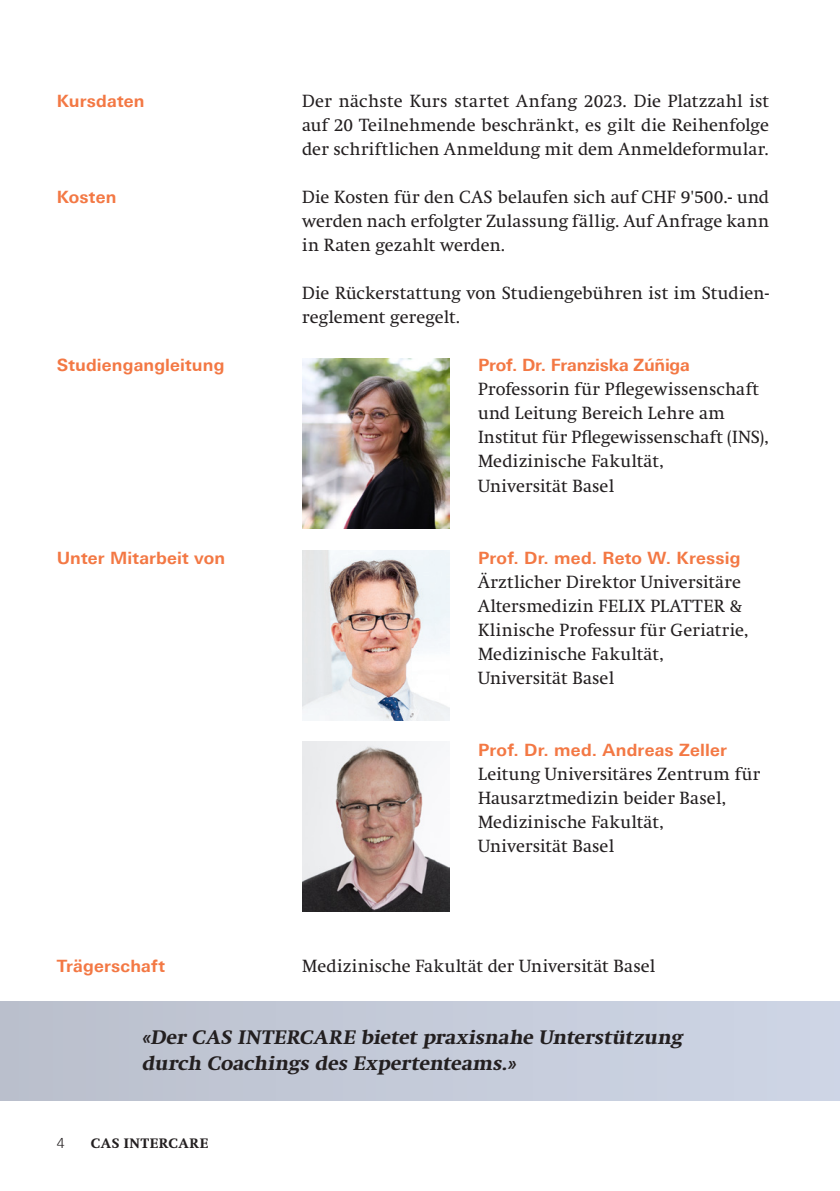
<style>
.page{position:relative;width:840px;height:1191px;background:#fff}
.page>*{position:absolute;margin:0;border:0;box-sizing:border-box;transform-origin:0 0}
.Zitate{font:700 20px/26px "Swift Neue LT Pro";color:#231f20}
.Fliesstext_A5_Bro{font:18px/24px "Swift Neue LT Pro";letter-spacing:.01em;color:#231f20}
.Zwischentitel_A5_Bro{font:700 17px "Linotype Univers 630";letter-spacing:.01em;color:#f37844}
.Zwischentitel_A5_Bro-2{font:700 17px "Linotype Univers 630";letter-spacing:-.01em;color:#f37844}
.t1{font:700 14px "Swift Neue LT Pro";letter-spacing:.045em;color:#231f20}
.t2{font:300 14px "Linotype Univers 330";color:#231f20}
</style>
<div class="page">
<img style="left:302px;top:358px;width:147px;height:170px">
<img style="left:302px;top:550px;width:147px;height:170px">
<img style="left:302px;top:742px;width:147px;height:170px">
<div style="left:0;top:1001px;width:839px;height:99px;background:#c4cbd9"></div>
<p class="Zwischentitel_A5_Bro" style="left:57px;top:91px;width:89px">Kursdaten</p>
<p class="Zwischentitel_A5_Bro" style="left:57px;top:187px;width:61px">Kosten</p>
<p class="Zwischentitel_A5_Bro" style="left:57px;top:355px;width:169px">Studiengangleitung</p>
<p class="Zwischentitel_A5_Bro" style="left:57px;top:547px;width:170px">Unter Mitarbeit von</p>
<p class="Zwischentitel_A5_Bro" style="left:57px;top:955px;width:110px">Trägerschaft</p>
<p class="Fliesstext_A5_Bro" style="left:302px;top:89px;width:468px;text-align:justify">Der nächste Kurs startet Anfang 2023. Die Platzzahl ist auf 20 Teilnehmende beschränkt, es gilt die Reihenfolge der schriftlichen Anmeldung mit dem Anmeldeformular.</p>
<p class="Fliesstext_A5_Bro" style="left:302px;top:185px;width:468px;text-align:justify">Die Kosten für den CAS belaufen sich auf CHF 9'500.- und werden nach erfolgter Zulassung fällig. Auf Anfrage kann in Raten gezahlt werden.</p>
<p class="Fliesstext_A5_Bro" style="left:302px;top:281px;width:468px">Die Rückerstattung von Studiengebühren ist im Studien&shy;reglement geregelt.</p>
<p class="Zwischentitel_A5_Bro-2" style="left:478px;top:355px;width:213px">Prof. Dr. Franziska Zúñiga</p>
<p class="Fliesstext_A5_Bro" style="left:478px;top:377px;width:292px">Professorin für Pflegewissenschaft und Leitung Bereich Lehre am<br>Institut für Pflegewissenschaft (INS),</p>
<p class="Fliesstext_A5_Bro" style="left:478px;top:449px;width:187px">Medizinische Fakultät,</p>
<p class="Fliesstext_A5_Bro" style="left:478px;top:473px;width:137px">Universität Basel</p>
<p class="Zwischentitel_A5_Bro" style="left:478px;top:547px;width:264px">Prof. Dr. med. Reto W. Kressig</p>
<p class="Fliesstext_A5_Bro" style="left:478px;top:569px;width:264px">Ärztlicher Direktor Universitäre</p>
<p class="Fliesstext_A5_Bro" style="left:478px;top:593px;width:265px">Altersmedizin FELIX PLATTER &amp;</p>
<p class="Fliesstext_A5_Bro" style="left:478px;top:617px;width:272px">Klinische Professur für Geriatrie,</p>
<p class="Fliesstext_A5_Bro" style="left:478px;top:641px;width:187px">Medizinische Fakultät,</p>
<p class="Fliesstext_A5_Bro" style="left:478px;top:665px;width:137px">Universität Basel</p>
<p class="Zwischentitel_A5_Bro" style="left:478px;top:739px;width:250px">Prof. Dr. med. Andreas Zeller</p>
<p class="Fliesstext_A5_Bro" style="left:478px;top:761px;width:283px">Leitung Universitäres Zentrum für<br>Hausarztmedizin beider Basel,<br>Medizinische Fakultät,</p>
<p class="Fliesstext_A5_Bro" style="left:478px;top:833px;width:137px">Universität Basel</p>
<p class="Fliesstext_A5_Bro" style="left:302px;top:953px;width:354px">Medizinische Fakultät der Universität Basel</p>
<p class="Zitate" style="left:142px;top:1024px;width:541px">«Der CAS INTERCARE bietet praxisnahe Unterstützung durch Coachings des Expertenteams.»</p>
<p class="t2" style="left:57px;top:1135px;width:9px">4</p>
<p class="t1" style="left:91px;top:1135px;width:119px">CAS INTERCARE</p>
</div>
